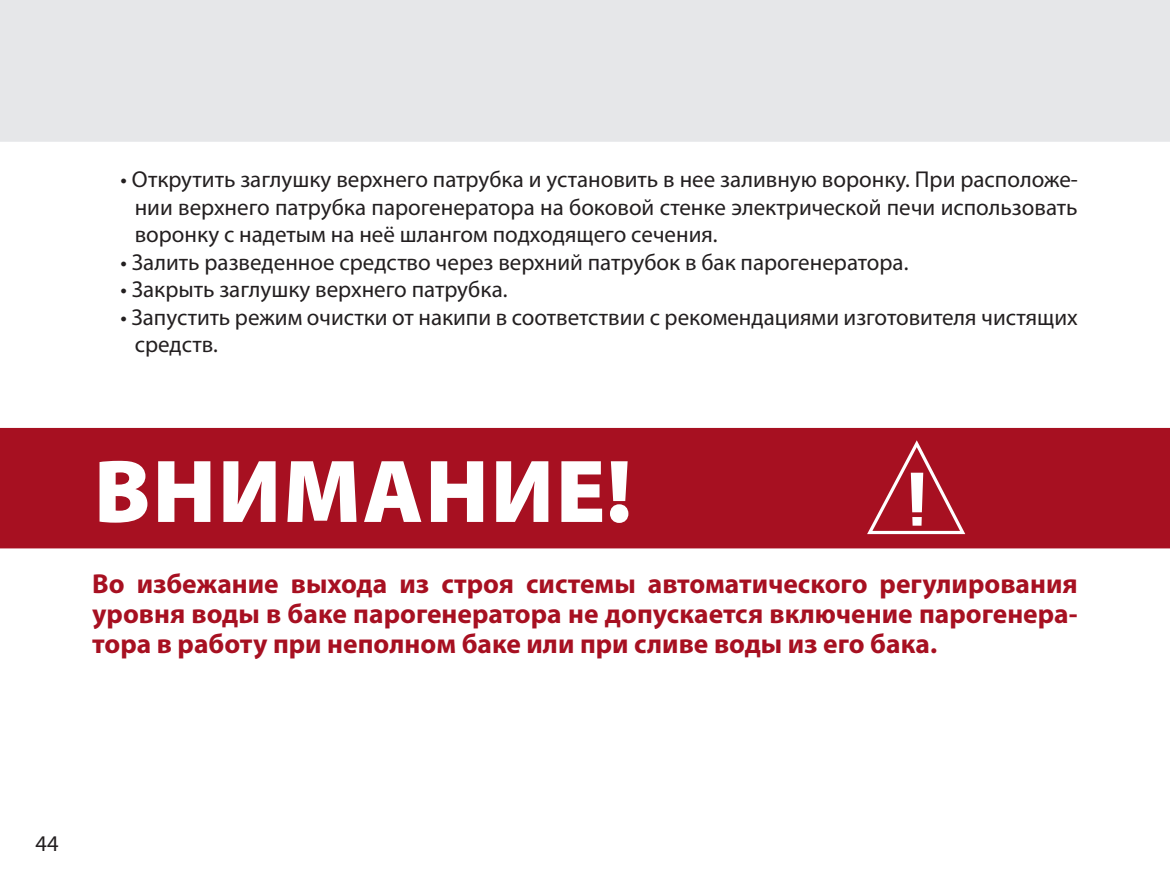
<style>
.page{position:relative;width:1170px;height:886px;background:#fff}
.page>*{position:absolute;margin:0;border:0;box-sizing:border-box;transform-origin:0 0}
.t1{font:900 90px "Myriad Pro";letter-spacing:.02em;color:#fff}
.t2{font:700 27.5px/30px "Myriad Pro";color:#a71021;text-align:justify}
.t3{font:23px/27.5px "Myriad Pro";color:#231f20;text-align:justify}
.t4{font:22.5px "Myriad Pro";color:#231f20}
</style>
<div class="page">
<div style="left:0;top:0;width:1169px;height:142px;background:#e6e7e9"></div>
<div style="left:0;top:428px;width:1169px;height:120px;background:#a71021"></div>
<svg style="left:867px;top:440px;width:98px;height:94px;background:#b43342"></svg>
<div style="left:912px;top:517px;width:9px;height:9px;background:#fff"></div>
<p class="t3" style="left:135px;top:168px;width:944px;text-indent:-14px">• Открутить заглушку верхнего патрубка и установить в нее заливную воронку. При расположе&shy;нии верхнего патрубка парогенератора на боковой стенке электрической печи использовать воронку с надетым на неё шлангом подходящего сечения.</p>
<p class="t3" style="left:120px;top:250px;width:789px">• Залить разведенное средство через верхний патрубок в бак парогенератора.</p>
<p class="t3" style="left:120px;top:278px;width:388px">• Закрыть заглушку верхнего патрубка.</p>
<p class="t3" style="left:135px;top:305px;width:944px;text-indent:-14px">• Запустить режим очистки от накипи в соответствии с рекомендациями изготовителя чистящих средств.</p>
<h1 class="t1" style="left:94px;top:457px;width:539px">ВНИМАНИЕ!</h1>
<p class="t2" style="left:92px;top:571px;width:986px">Во избежание выхода из строя системы автоматического регулирования уровня воды в баке парогенератора не допускается включение парогенера&shy;тора в работу при неполном баке или при сливе воды из его бака.</p>
<p class="t4" style="left:35px;top:834px;width:25px">44</p>
</div>
